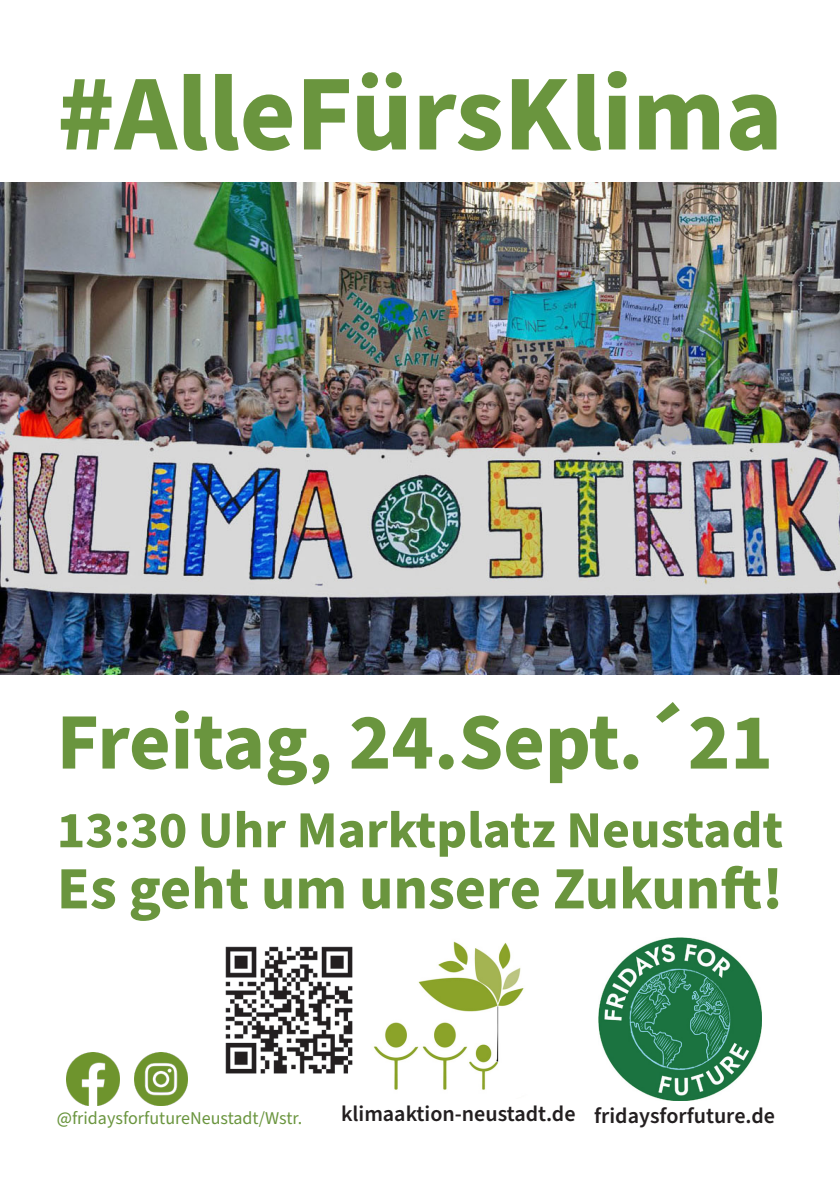
<style>
.page{position:relative;width:840px;height:1191px;background:#fff}
.page>*{position:absolute;margin:0;border:0;box-sizing:border-box;transform-origin:0 0}
.t1{font:700 108px "Source Sans Pro";color:#6a953e}
.t2{font:700 80px "Source Sans Pro";color:#6a953e}
.t3{font:700 60px "Source Sans Pro";color:#6a953e}
.t4{font:700 52px "Source Sans Pro";color:#6a953e}
.t5{font:600 22px "Source Sans Pro";color:#231f20}
.t6{font:18px "Source Sans Pro";color:#6a953e}
</style>
<div class="page">
<img style="left:0;top:183px;width:839px;height:492px">
<img style="left:598px;top:937px;width:162px;height:163px">
<img style="left:373px;top:941px;width:151px;height:149px">
<img style="left:225px;top:946px;width:128px;height:128px">
<img style="left:67px;top:1052px;width:53px;height:53px">
<img style="left:134px;top:1052px;width:53px;height:53px">
<p class="t1" style="left:57px;top:40px;width:726px">#AlleFürsKlima</p>
<p class="t2" style="left:57px;top:687px;width:717px">Freitag, 24.Sept.´21</p>
<p class="t4" style="left:57px;top:794px;width:727px">13:30 Uhr Marktplatz Neustadt</p>
<p class="t3" style="left:57px;top:847px;width:727px">Es geht um unsere Zukunft!</p>
<p class="t6" style="left:57px;top:1105px;width:247px">@fridaysforfutureNeustadt/Wstr.</p>
<p class="t5" style="left:341px;top:1099px;width:236px">klimaaktion-neustadt.de</p>
<p class="t5" style="left:594px;top:1100px;width:182px">fridaysforfuture.de</p>
</div>
